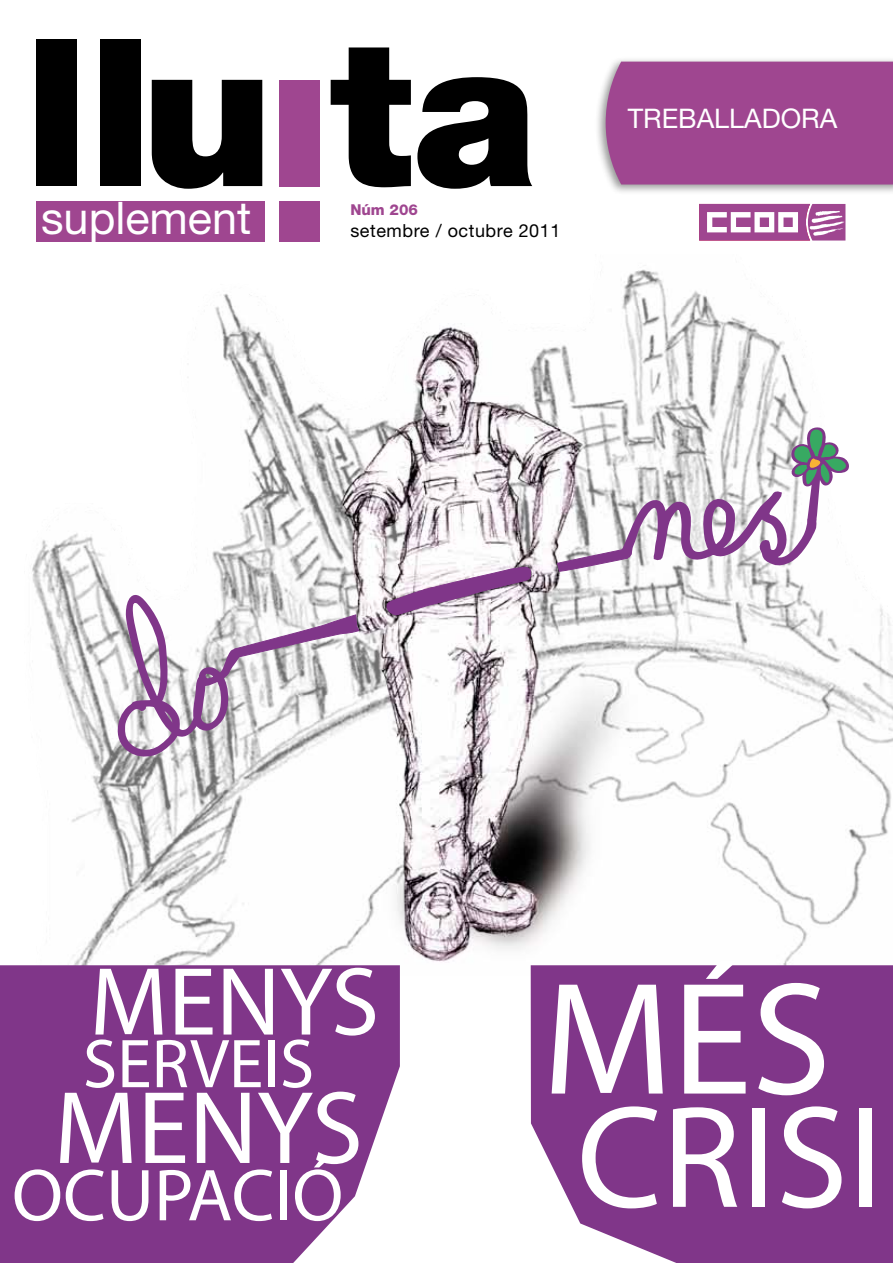
<style>
.page{position:relative;width:893px;height:1263px;background:#fff}
.page>*{position:absolute;margin:0;border:0;box-sizing:border-box;transform-origin:0 0}
.t1{font:161.55px "Myriad Pro";color:#fff}
.t2{font:146.55px "Myriad Pro";color:#fff}
.t3{font:104.1px "Myriad Pro";letter-spacing:-.005em;color:#fff}
.t4{font:97.5px "Myriad Pro";letter-spacing:-.005em;color:#fff}
.t5{font:74.1px "Myriad Pro";color:#fff}
.t6{font:69.6px "Myriad Pro";color:#fff}
.t7{font:45px "Helvetica Neue";color:#fff}
.t8{font:27px "Helvetica Neue";color:#fff}
.t9{font:18px "Helvetica Neue";letter-spacing:.03em;color:#000}
.t10{font:800 15px "Helvetica Neue";color:#9f4690}
</style>
<div class="page">
<img style="left:32px;top:294px;width:861px;height:681px">
<svg style="left:615px;top:269px;width:223px;height:157px"></svg>
<svg style="left:0;top:965px;width:400px;height:298px;background:#884391"></svg>
<div style="left:531px;top:965px;width:362px;height:298px;background:#803689"></div>
<svg style="left:386px;top:567px;width:145px;height:48px"></svg>
<svg style="left:110px;top:583px;width:249px;height:240px"></svg>
<svg style="left:557px;top:426px;width:297px;height:146px"></svg>
<div style="left:36px;top:40px;width:40px;height:146px;background:#000"></div>
<div style="left:100px;top:40px;width:41px;height:146px;background:#000"></div>
<svg style="left:152px;top:80px;width:110px;height:109px"></svg>
<svg style="left:331px;top:47px;width:80px;height:140px"></svg>
<svg style="left:417px;top:77px;width:115px;height:112px"></svg>
<div style="left:36px;top:201px;width:229px;height:41px;background:#9f4690"></div>
<div style="left:279px;top:80px;width:40px;height:106px;background:#9f4690"></div>
<div style="left:279px;top:202px;width:40px;height:40px;background:#9f4690"></div>
<svg style="left:699px;top:204px;width:146px;height:37px"></svg>
<div style="left:594px;top:56px;width:299px;height:140px;background:#000;opacity:.42"></div>
<div style="left:606px;top:62px;width:287px;height:122px;background:#9f4690"></div>
<h3 class="t7" style="left:41px;top:191px;width:212px">suplement</h3>
<p class="t10" style="left:350px;top:201px;width:69px">Núm 206</p>
<p class="t9" style="left:350px;top:219px;width:211px">setembre / octubre 2011</p>
<h3 class="t8" style="left:628px;top:103px;width:211px">Treballadora</h3>
<h3 class="t4" style="left:90px;top:942px;width:291px">MENYS</h3>
<h3 class="t6" style="left:83px;top:1021px;width:233px">SERVEIS</h3>
<h3 class="t3" style="left:54px;top:1064px;width:311px">MENYS</h3>
<h3 class="t5" style="left:12px;top:1150px;width:333px">OCUPACIÓ</h3>
<h1 class="t1" style="left:542px;top:940px;width:290px">MÉS</h1>
<h2 class="t2" style="left:577px;top:1067px;width:308px">CRISI</h2>
</div>
